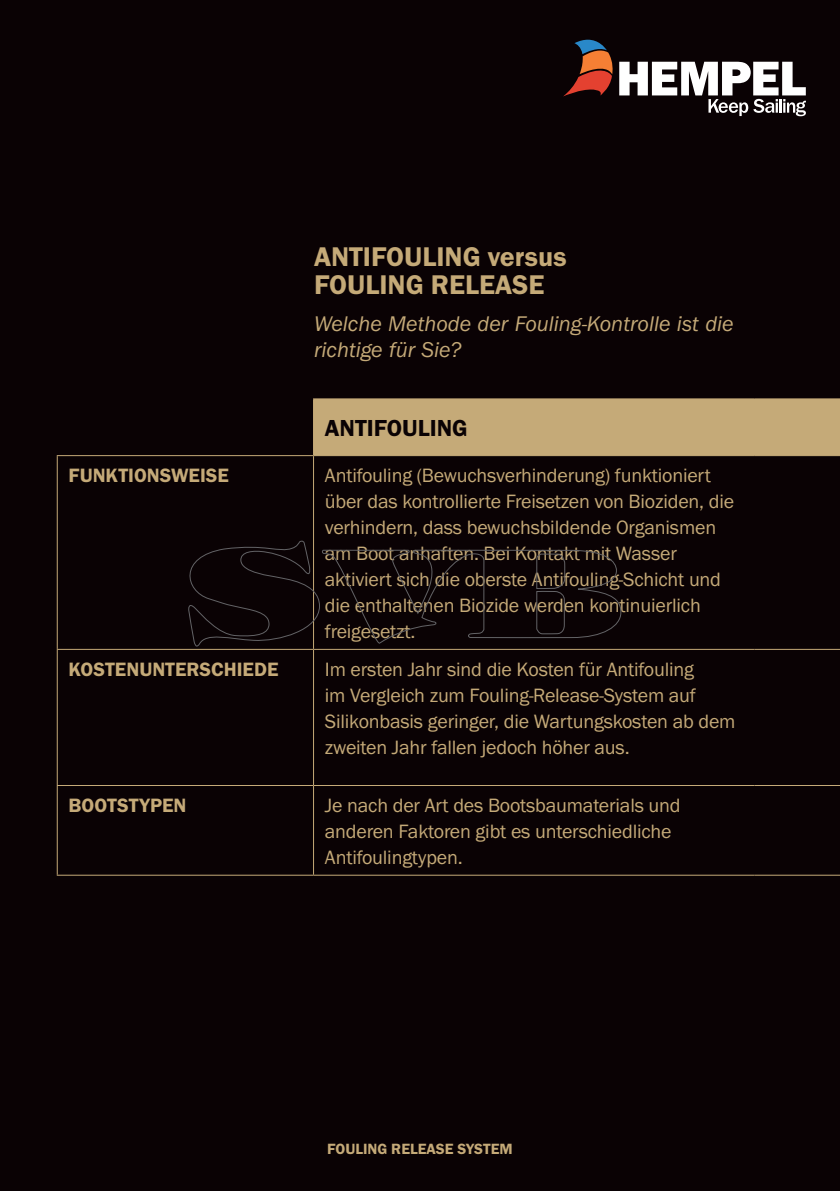
<style>
.page{position:relative;width:840px;height:1191px;background:#fff}
.page>*{position:absolute;margin:0;border:0;box-sizing:border-box;transform-origin:0 0}
.t1{font:600 28px/28px "Franklin Got Itc TCE";color:#c5aa78}
.t2{font:600 24px "Franklin Got Itc TCE";color:#0a0204}
.t3{font:italic 22px/26px "ITC Franklin Gothic Std";color:#c5aa78}
.t4{font:20px/26px "Franklin Got Itc TCE";letter-spacing:-.01em;color:#c5aa78}
.t5{font:600 20px "Franklin Got Itc TCE";color:#c5aa78}
.t6{font:600 15.4px "Franklin Got Itc TCE";color:#c5aa78}
</style>
<div class="page">
<div style="left:0;top:0;width:839px;height:1191px;background:#0a0204"></div>
<div style="left:314px;top:399px;width:525px;height:56px;background:#c5aa78"></div>
<hr style="left:313px;top:398px;width:441px;height:1px;background:#c5aa78">
<hr style="left:313px;top:399px;width:1px;height:56px;background:#c5aa78">
<hr style="left:754px;top:398px;width:85px;height:1px;background:#c5aa78">
<hr style="left:753px;top:399px;width:1px;height:56px;background:#c5aa78">
<hr style="left:57px;top:455px;width:256px;height:1px;background:#c5aa78">
<hr style="left:57px;top:456px;width:1px;height:193px;background:#c5aa78">
<hr style="left:313px;top:456px;width:1px;height:193px;background:#c5aa78">
<hr style="left:57px;top:649px;width:256px;height:1px;background:#c5aa78">
<hr style="left:57px;top:650px;width:1px;height:135px;background:#c5aa78">
<hr style="left:313px;top:649px;width:441px;height:1px;background:#c5aa78">
<hr style="left:313px;top:650px;width:1px;height:135px;background:#c5aa78">
<hr style="left:754px;top:649px;width:85px;height:1px;background:#c5aa78">
<hr style="left:57px;top:785px;width:256px;height:1px;background:#c5aa78">
<hr style="left:57px;top:786px;width:1px;height:88px;background:#c5aa78">
<hr style="left:313px;top:785px;width:441px;height:1px;background:#c5aa78">
<hr style="left:313px;top:786px;width:1px;height:88px;background:#c5aa78">
<hr style="left:754px;top:785px;width:85px;height:1px;background:#c5aa78">
<hr style="left:57px;top:874px;width:256px;height:1px;background:#c5aa78">
<hr style="left:313px;top:874px;width:441px;height:1px;background:#c5aa78">
<hr style="left:754px;top:874px;width:85px;height:1px;background:#c5aa78">
<hr style="left:313px;top:455px;width:441px;height:1px;background:#c5aa78">
<hr style="left:754px;top:455px;width:85px;height:1px;background:#c5aa78">
<svg style="left:619px;top:62px;width:186px;height:54px"></svg>
<svg style="left:563px;top:40px;width:50px;height:56px"></svg>
<svg style="left:178px;top:540px;width:443px;height:109px"></svg>
<h1 class="t1" style="left:314px;top:243px;width:254px">ANTIFOULING versus<br>FOULING RELEASE</h1>
<p class="t3" style="left:314px;top:311px;width:421px">Welche Methode der Fouling-Kontrolle ist die richtige für Sie?</p>
<p class="t2" style="left:325px;top:415px;width:144px">ANTIFOULING</p>
<p class="t5" style="left:69px;top:464px;width:162px">FUNKTIONSWEISE</p>
<p class="t4" style="left:325px;top:462px;width:410px">Antifouling (Bewuchsverhinderung) funktioniert über das kontrollierte Freisetzen von Bioziden, die verhindern, dass bewuchsbildende Organismen am Boot anhaften. Bei Kontakt mit Wasser aktiviert sich die oberste Antifouling-Schicht und die enthaltenen Biozide werden kontinuierlich freigesetzt.</p>
<p class="t5" style="left:69px;top:658px;width:211px">KOSTENUNTERSCHIEDE</p>
<p class="t4" style="left:325px;top:656px;width:412px">Im ersten Jahr sind die Kosten für Antifouling<br>im Vergleich zum Fouling-Release-System auf Silikonbasis geringer, die Wartungskosten ab dem zweiten Jahr fallen jedoch höher aus.</p>
<p class="t5" style="left:69px;top:794px;width:119px">BOOTSTYPEN</p>
<p class="t4" style="left:325px;top:792px;width:357px">Je nach der Art des Bootsbaumaterials und anderen Faktoren gibt es unterschiedliche<br>Antifoulingtypen.</p>
<p class="t6" style="left:327px;top:1140px;width:187px">FOULING RELEASE SYSTEM</p>
</div>
